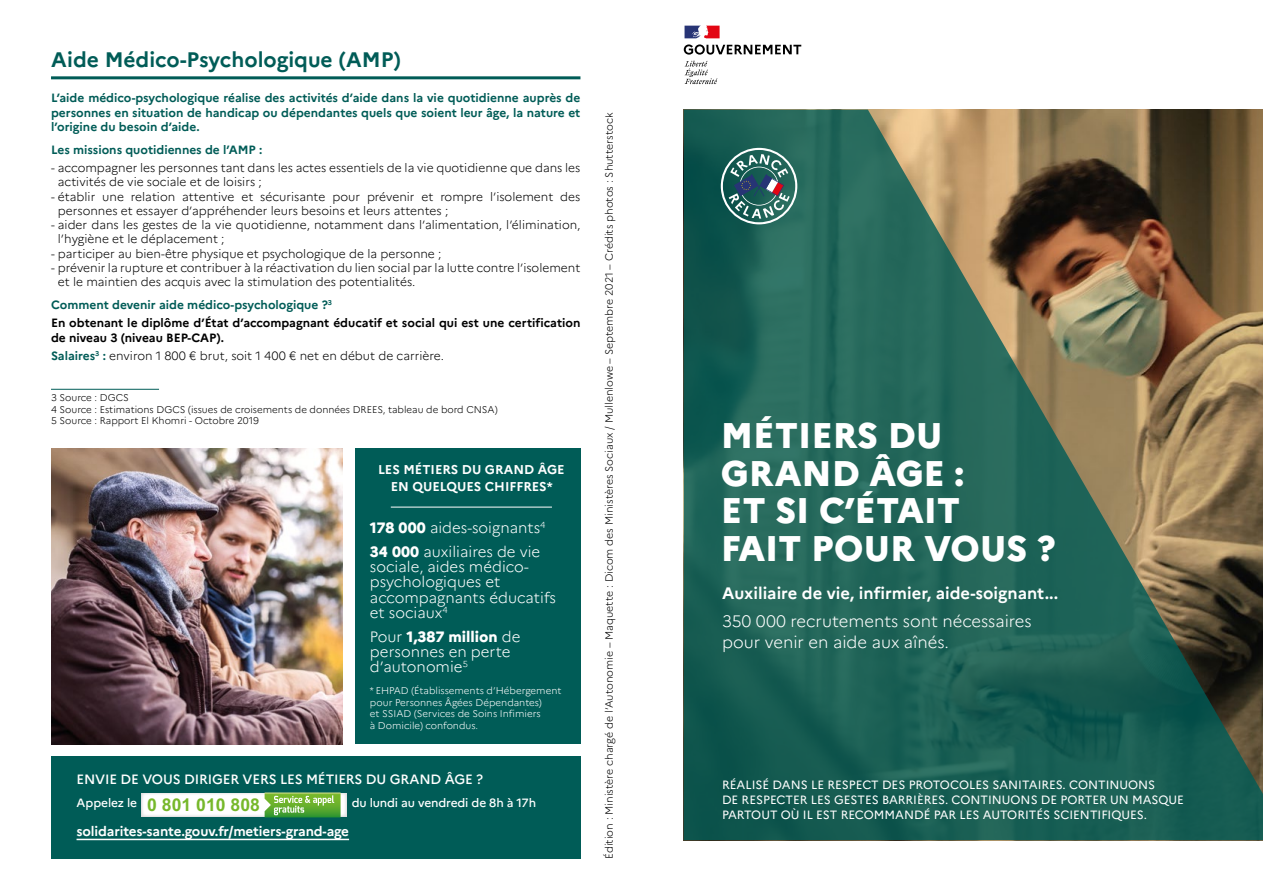
<style>
.page{position:relative;width:1263px;height:893px;background:#fff}
.page>*{position:absolute;margin:0;border:0;box-sizing:border-box;transform-origin:0 0}
.t1{font:800 35.55px/38px "Marianne";color:#fff}
.t2{font:700 21px "Marianne";color:#005c57}
.t3{font:700 17.7px "Arial";color:#76b82a}
.t4{font:300 16.5px/20.7px "Marianne";color:#fff}
.t5{font:700 16.5px "Marianne";color:#fff}
.t6{font:300 15px/15px "Marianne";color:#fff}
.t7{font:500 13.5px "Marianne";letter-spacing:-.01em;color:#fff}
.t8{font:700 13.5px "Marianne";letter-spacing:-.01em;color:#fff}
.t9{font:700 12.75px/16.5px "Marianne";color:#fff;text-align:center}
.t10{font:300 12px/14.2px "Marianne";color:#000}
.t11{font:700 12px/14.2px "Marianne";color:#005c57;text-align:justify}
.t12{font:12px/15px "Marianne";color:#fff}
.t13{font:700 12px/18.6px "Marianne";color:#000}
.t14{font:500 12px "Marianne";letter-spacing:-.01em;color:#fff}
.t15{font:300 10.5px "Marianne";color:#000}
.t16{font:300 9.75px/11.7px "Marianne";color:#000}
.t17{font:300 9.75px/11.7px "Marianne";color:#fff}
.s1{color:#005c57}
.s2{font-weight:700}
.s3{font-weight:700;color:#005c57}
.s4{font-weight:800}
</style>
<div class="page">
<div style="left:355px;top:448px;width:225px;height:296px;background:#005c57"></div>
<div style="left:51px;top:757px;width:529px;height:102px;background:#005c57"></div>
<svg style="left:684px;top:110px;width:579px;height:730px;background:#3f6552"></svg>
<svg style="left:684px;top:44px;width:117px;height:11px"></svg>
<svg style="left:684px;top:61px;width:33px;height:23px"></svg>
<svg style="left:684px;top:26px;width:35px;height:12px"></svg>
<svg style="left:721px;top:148px;width:76px;height:76px;background:#4a7977"></svg>
<img style="left:51px;top:448px;width:291px;height:296px">
<hr style="left:51px;top:76px;width:529px;height:3px;background:#005c57">
<hr style="left:51px;top:389px;width:108px;height:1px;background:#005c57">
<hr style="left:77px;top:839px;width:272px;height:1px;background:#fff">
<hr style="left:391px;top:507px;width:161px;height:1px;background:#fff">
<img style="left:142px;top:793px;width:205px;height:24px">
<svg style="left:265px;top:792px;width:76px;height:25px;background:#7dba56"></svg>
<h2 class="t2" style="left:51px;top:46px;width:351px">Aide Médico-Psychologique (AMP)</h2>
<p class="t11" style="left:51px;top:91px;width:531px">L’aide médico-psychologique réalise des activités d’aide dans la vie quotidienne auprès de personnes en situation de handicap ou dépendantes quels que soient leur âge, la nature et l’origine du besoin d’aide.</p>
<p class="t11" style="left:51px;top:142px;width:213px">Les missions quotidiennes de l’AMP :</p>
<p class="t10" style="left:58px;top:161px;width:524px;text-indent:-7px">- accompagner les personnes tant dans les actes essentiels de la vie quotidienne que dans les activités de vie sociale et de loisirs ;</p>
<p class="t10" style="left:58px;top:189px;width:524px;text-indent:-7px">- établir une relation attentive et sécurisante pour prévenir et rompre l’isolement des personnes et essayer d’appréhender leurs besoins et leurs attentes ;</p>
<p class="t10" style="left:58px;top:218px;width:524px;text-indent:-7px">- aider dans les gestes de la vie quotidienne, notamment dans l’alimentation, l’élimination, l’hygiène et le déplacement ;</p>
<p class="t10" style="left:51px;top:246px;width:392px">- participer au bien-être physique et psychologique de la personne ;</p>
<p class="t10" style="left:58px;top:260px;width:524px;text-indent:-7px">- prévenir la rupture et contribuer à la réactivation du lien social par la lutte contre l’isolement et le maintien des acquis avec la stimulation des potentialités.</p>
<p class="t13" style="left:51px;top:295px;width:531px"><span class="s1">Comment devenir aide médico-psychologique ?</span><sup>3<br></sup>En obtenant le diplôme d’État d’accompagnant éducatif et social qui est une certification</p>
<p class="t10" style="left:51px;top:328px;width:394px;line-height:18.5px"><span class="s2">de niveau 3 (niveau BEP-CAP).<br></span><span class="s3">Salaires</span><sup>3</sup> <span class="s3">:</span> environ 1 800 € brut, soit 1 400 € net en début de carrière.</p>
<p class="t16" style="left:51px;top:392px;width:448px">3 Source : DGCS<br>4 Source : Estimations DGCS (issues de croisements de données DREES, tableau de bord CNSA)<br>5 Source : Rapport El Khomri - Octobre 2019</p>
<p class="t9" style="left:378px;top:461px;width:188px">LES MÉTIERS DU GRAND ÂGE<br>EN QUELQUES CHIFFRES*</p>
<p class="t6" style="left:370px;top:516px;width:177px;line-height:24.3px"><span class="s4">178 000</span> aides-soignants<sup>4<br></sup><span class="s4">34 000</span> auxiliaires de vie</p>
<p class="t6" style="left:370px;top:560px;width:188px">sociale, aides médico&shy;psychologiques et accompagnants éducatifs et sociaux<sup>4</sup></p>
<p class="t6" style="left:370px;top:629px;width:152px">Pour <span class="s4">1,387 million</span> de personnes en perte d’autonomie<sup>5</sup></p>
<p class="t17" style="left:370px;top:684px;width:193px">* EHPAD (Établissements d’Hébergement pour Personnes Âgées Dépendantes)<br>et SSIAD (Services de Soins Infimiers<br>à Domicile) confondus.</p>
<p class="t7" style="left:77px;top:771px;width:408px">ENVIE DE VOUS DIRIGER VERS LES MÉTIERS DU GRAND ÂGE ?</p>
<p class="t14" style="left:77px;top:795px;width:62px">Appelez le</p>
<p class="t14" style="left:352px;top:795px;width:186px">du lundi au vendredi de 8h à 17h</p>
<p class="t8" style="left:77px;top:823px;width:274px">solidarites-sante.gouv.fr/metiers-grand-age</p>
<h3 class="t3" style="left:147px;top:793px;width:114px">0 801 010 808</h3>
<p class="t15" style="left:603px;top:859px;width:748px;rotate:-90deg">Édition : Ministère chargé de l’Autonomie – Maquette : Dicom des Ministères Sociaux / Mullenlowe – Septembre 2021 – Crédits photos : Shutterstock</p>
<h1 class="t1" style="left:721px;top:416px;width:337px">MÉTIERS DU<br>GRAND ÂGE :<br>ET SI C’ÉTAIT<br>FAIT POUR VOUS ?</h1>
<h3 class="t5" style="left:722px;top:583px;width:338px">Auxiliaire de vie, infirmier, aide-soignant...</h3>
<h3 class="t4" style="left:722px;top:611px;width:311px">350 000 recrutements sont nécessaires pour venir en aide aux aînés.</h3>
<p class="t12" style="left:722px;top:777px;width:463px">RÉALISÉ DANS LE RESPECT DES PROTOCOLES SANITAIRES. CONTINUONS<br>DE RESPECTER LES GESTES BARRIÈRES. CONTINUONS DE PORTER UN MASQUE<br>PARTOUT OÙ IL EST RECOMMANDÉ PAR LES AUTORITÉS SCIENTIFIQUES.</p>
</div>
